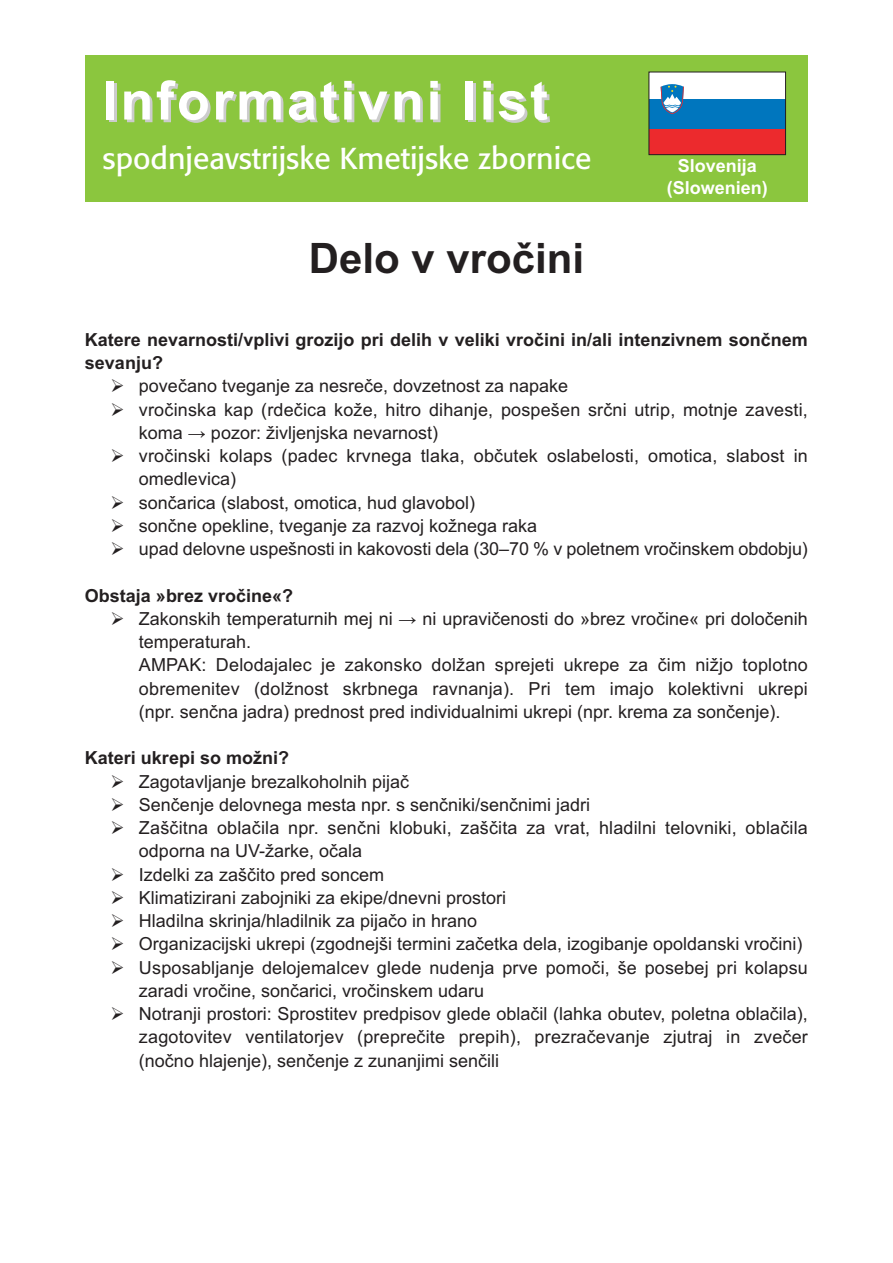
<style>
.page{position:relative;width:893px;height:1263px;background:#fff}
.page>*{position:absolute;margin:0;border:0;box-sizing:border-box;transform-origin:0 0}
.t1{font:700 54px "Arial";letter-spacing:.05em;color:#fff}
.t2{font:700 42px "Arial";color:#231f20}
.t3{font:30px "Formata";color:#fff}
.t4{font:18px/23.2px "Arial";color:#231f20}
.t5{font:700 18px/23.2px "Arial";color:#231f20}
.t6{font:700 18px/21.6px "Arial";color:#fff;text-align:center}
</style>
<div class="page">
<div style="left:85px;top:55px;width:723px;height:147px;background:#8bc63e"></div>
<div style="left:649px;top:72px;width:136px;height:82px;background:#ec2a2d"></div>
<div style="left:649px;top:72px;width:136px;height:56px;background:#0076be"></div>
<div style="left:649px;top:72px;width:136px;height:26px;background:#fff"></div>
<svg style="left:661px;top:84px;width:23px;height:30px"></svg>
<div style="left:649px;top:72px;width:137px;height:83px;border:1px solid #231f20"></div>
<h1 class="t1" style="left:103px;top:69px;width:447px">Informativni list</h1>
<h3 class="t3" style="left:103px;top:146px;width:490px">spodnjeavstrijske Kmetijske zbornice</h3>
<h2 class="t2" style="left:309px;top:234px;width:277px">Delo v vročini</h2>
<p class="t6" style="left:667px;top:155px;width:103px">Slovenija (Slowenien)</p>
<p class="t5" style="left:85px;top:328px;width:724px">Katere nevarnosti/vplivi grozijo pri delih v veliki vročini in/ali intenzivnem sončnem sevanju?</p>
<p class="t4" style="left:110px;top:374px;width:459px">➢ povečano tveganje za nesreče, dovzetnost za napake</p>
<p class="t4" style="left:139px;top:398px;width:670px;text-indent:-28px">➢ vročinska kap (rdečica kože, hitro dihanje, pospešen srčni utrip, motnje zavesti, koma → pozor: življenjska nevarnost)</p>
<p class="t4" style="left:139px;top:444px;width:670px;text-indent:-28px">➢ vročinski kolaps (padec krvnega tlaka, občutek oslabelosti, omotica, slabost in omedlevica)</p>
<p class="t4" style="left:110px;top:491px;width:366px">➢ sončarica (slabost, omotica, hud glavobol)</p>
<p class="t4" style="left:110px;top:514px;width:428px">➢ sončne opekline, tveganje za razvoj kožnega raka</p>
<p class="t4" style="left:110px;top:537px;width:699px">➢ upad delovne uspešnosti in kakovosti dela (30–70 % v poletnem vročinskem obdobju)</p>
<p class="t5" style="left:85px;top:584px;width:210px">Obstaja »brez vročine«?</p>
<p class="t4" style="left:139px;top:607px;width:670px;text-indent:-28px">➢ Zakonskih temperaturnih mej ni → ni upravičenosti do »brez vročine« pri določenih temperaturah.<br>AMPAK: Delodajalec je zakonsko dolžan sprejeti ukrepe za čim nižjo toplotno obremenitev (dolžnost skrbnega ravnanja). Pri tem imajo kolektivni ukrepi (npr. senčna jadra) prednost pred individualnimi ukrepi (npr. krema za sončenje).</p>
<p class="t5" style="left:85px;top:746px;width:206px">Kateri ukrepi so možni?</p>
<p class="t4" style="left:110px;top:770px;width:300px">➢ Zagotavljanje brezalkoholnih pijač</p>
<p class="t4" style="left:110px;top:793px;width:481px">➢ Senčenje delovnega mesta npr. s senčniki/senčnimi jadri</p>
<p class="t4" style="left:139px;top:816px;width:670px;text-indent:-28px">➢ Zaščitna oblačila npr. senčni klobuki, zaščita za vrat, hladilni telovniki, oblačila odporna na UV-žarke, očala</p>
<p class="t4" style="left:110px;top:863px;width:275px">➢ Izdelki za zaščito pred soncem</p>
<p class="t4" style="left:110px;top:886px;width:397px">➢ Klimatizirani zabojniki za ekipe/dnevni prostori</p>
<p class="t4" style="left:110px;top:909px;width:368px">➢ Hladilna skrinja/hladilnik za pijačo in hrano</p>
<p class="t4" style="left:110px;top:932px;width:693px">➢ Organizacijski ukrepi (zgodnejši termini začetka dela, izogibanje opoldanski vročini)</p>
<p class="t4" style="left:139px;top:956px;width:670px;text-indent:-28px">➢ Usposabljanje delojemalcev glede nudenja prve pomoči, še posebej pri kolapsu zaradi vročine, sončarici, vročinskem udaru</p>
<p class="t4" style="left:139px;top:1002px;width:670px;text-align:justify;text-indent:-28px">➢ Notranji prostori: Sprostitev predpisov glede oblačil (lahka obutev, poletna oblačila), zagotovitev ventilatorjev (preprečite prepih), prezračevanje zjutraj in zvečer (nočno hlajenje), senčenje z zunanjimi senčili</p>
</div>
